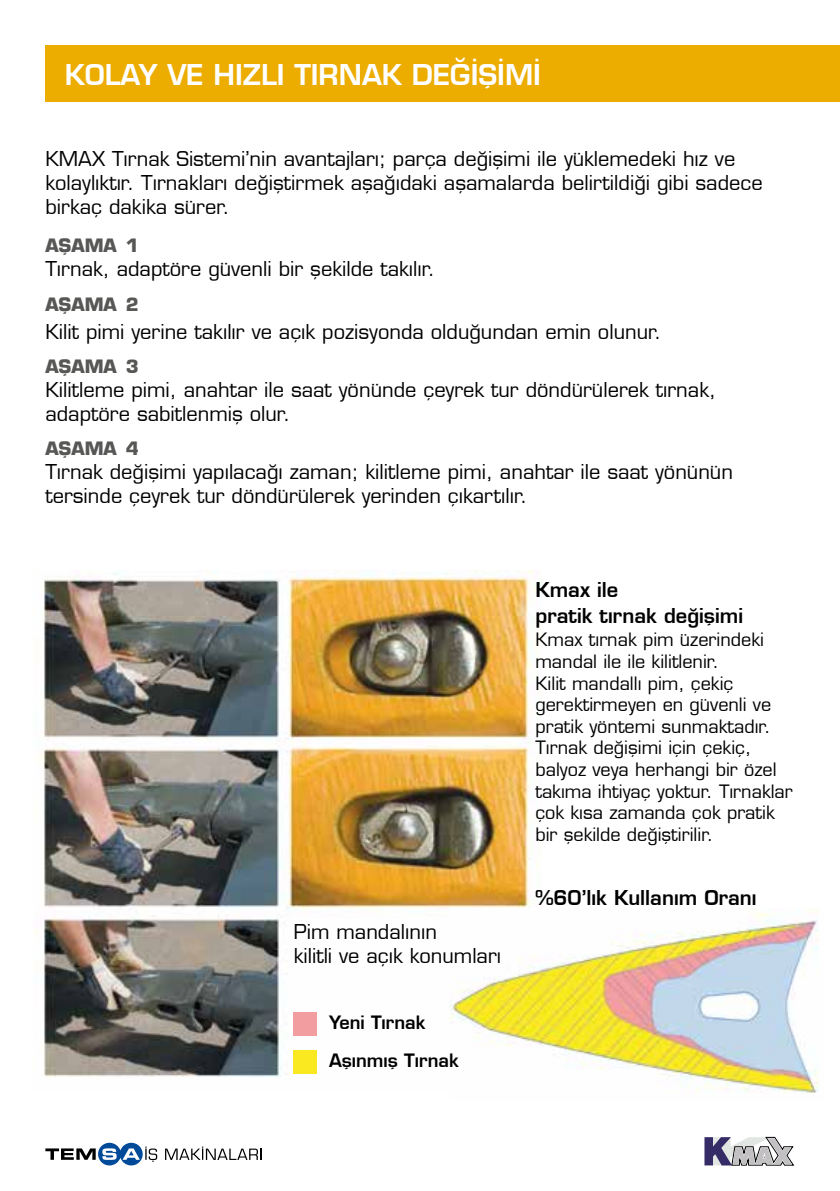
<style>
.page{position:relative;width:840px;height:1191px;background:#fff}
.page>*{position:absolute;margin:0;border:0;box-sizing:border-box;transform-origin:0 0}
.t1{font:28px "Sabanci Eurostile Demi";color:#fff}
.t2{font:20px/24px "Sabanci Eurostile";color:#000}
.t3{font:20px/26px "Sabanci Eurostile Demi";color:#000}
.t4{font:18px/21.6px "Sabanci Eurostile";color:#000}
.t5{font:700 18px "Eurostile";color:#575756}
.t6{font:18px "Sabanci Eurostile Demi";color:#000}
</style>
<div class="page">
<div style="left:45px;top:45px;width:794px;height:57px;background:#ecac00"></div>
<svg style="left:165px;top:1146px;width:96px;height:14px"></svg>
<svg style="left:45px;top:1142px;width:112px;height:23px"></svg>
<svg style="left:704px;top:1136px;width:89px;height:29px"></svg>
<img style="left:34px;top:570px;width:507px;height:507px">
<img style="left:449px;top:909px;width:370px;height:184px">
<div style="left:292px;top:1012px;width:24px;height:23px;background:#f29ea1"></div>
<div style="left:292px;top:1050px;width:24px;height:24px;background:#fae920"></div>
<h1 class="t1" style="left:65px;top:57px;width:477px">KOLAY VE HIZLI TIRNAK DEĞİŞİMİ</h1>
<p class="t2" style="left:45px;top:147px;width:718px">KMAX Tırnak Sistemi’nin avantajları; parça değişimi ile yüklemedeki hız ve kolaylıktır. Tırnakları değiştirmek aşağıdaki aşamalarda belirtildiği gibi sadece birkaç dakika sürer.</p>
<p class="t5" style="left:45px;top:235px;width:95px">AŞAMA 1</p>
<p class="t2" style="left:45px;top:257px;width:391px">Tırnak, adaptöre güvenli bir şekilde takılır.</p>
<p class="t5" style="left:45px;top:293px;width:95px">AŞAMA 2</p>
<p class="t2" style="left:45px;top:319px;width:617px">Kilit pimi yerine takılır ve açık pozisyonda olduğundan emin olunur.</p>
<p class="t5" style="left:45px;top:355px;width:95px">AŞAMA 3</p>
<p class="t2" style="left:45px;top:377px;width:671px">Kilitleme pimi, anahtar ile saat yönünde çeyrek tur döndürülerek tırnak, adaptöre sabitlenmiş olur.</p>
<p class="t5" style="left:45px;top:437px;width:95px">AŞAMA 4</p>
<p class="t2" style="left:45px;top:459px;width:688px">Tırnak değişimi yapılacağı zaman; kilitleme pimi, anahtar ile saat yönünün tersinde çeyrek tur döndürülerek yerinden çıkartılır.</p>
<p class="t3" style="left:535px;top:576px;width:209px">Kmax ile<br>pratik tırnak değişimi</p>
<p class="t4" style="left:535px;top:629px;width:259px">Kmax tırnak pim üzerindeki mandal ile ile kilitlenir.<br>Kilit mandallı pim, çekiç gerektirmeyen en güvenli ve pratik yöntemi sunmaktadır.<br>Tırnak değişimi için çekiç, balyoz veya herhangi bir özel takıma ihtiyaç yoktur. Tırnaklar çok kısa zamanda çok pratik bir şekilde değiştirilir.</p>
<p class="t2" style="left:293px;top:919px;width:209px">Pim mandalının<br>kilitli ve açık konumları</p>
<p class="t6" style="left:329px;top:1011px;width:98px">Yeni Tırnak</p>
<p class="t6" style="left:329px;top:1049px;width:131px">Aşınmış Tırnak</p>
<p class="t3" style="left:535px;top:885px;width:222px">%60’lık Kullanım Oranı</p>
</div>
